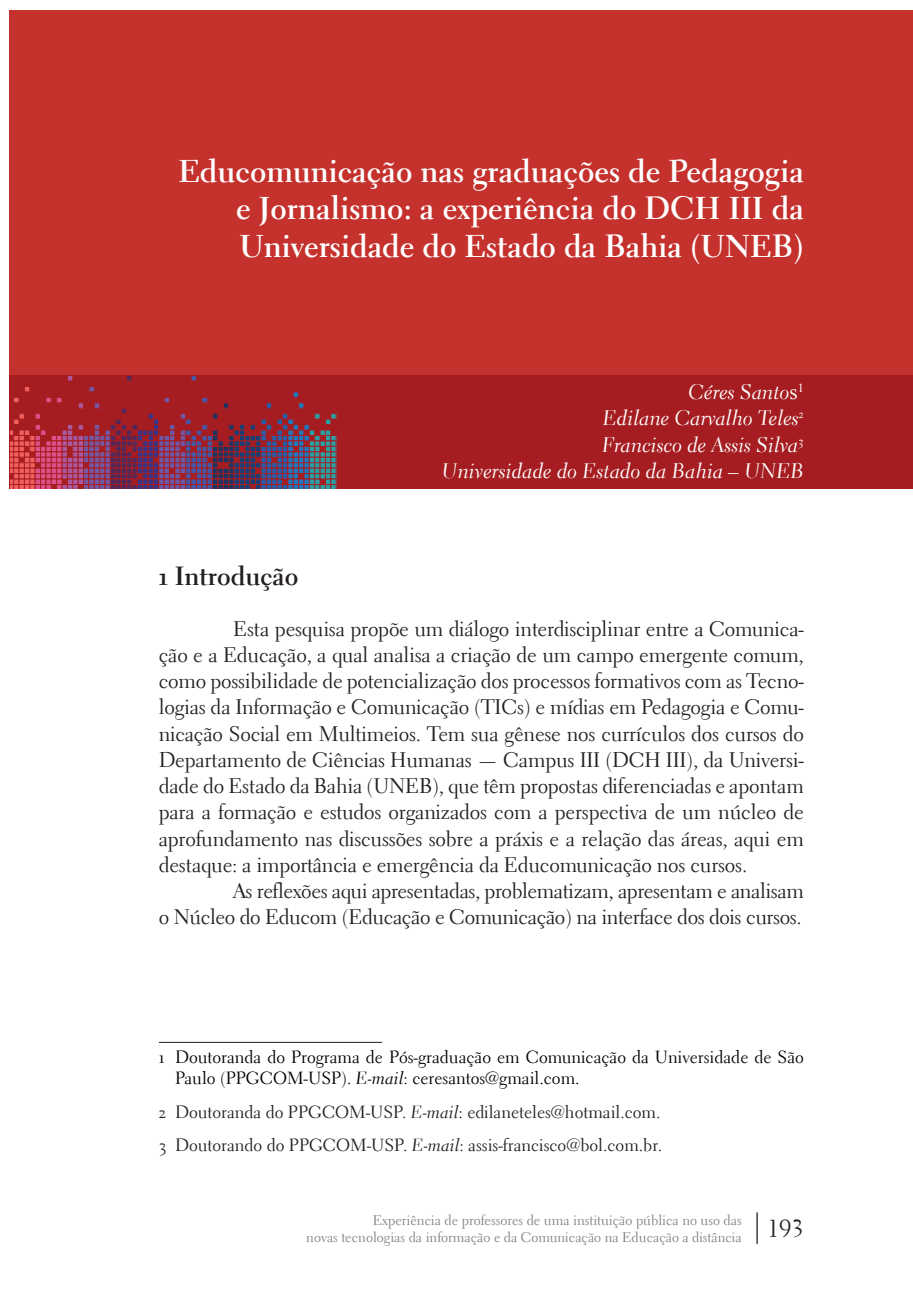
<style>
.page{position:relative;width:913px;height:1310px;background:#fff}
.page>*{position:absolute;margin:0;border:0;box-sizing:border-box;transform-origin:0 0}
.t1{font:31.5px/37.8px "Electra LH Bold Os F";color:#fff;text-align:justify}
.t2{font:26.25px "Electra LH Bold Os F";color:#231f20}
.t3{font:21px/26.2px "Electra LH Regular Os F";letter-spacing:-.02em;color:#231f20;text-align:justify}
.t4{font:21px/26.2px "Electra LH Cursive Os F";color:#fff;text-align:right}
.t5{font:17.5px/21px "Electra LH Regular Os F";color:#000}
.t6{font:17.5px/33.4px "Electra LH Regular Os F";color:#231f20}
.t7{font:14px/16.8px "Electra LH Regular Os F";color:#808285;text-align:center}
.s1{font-family:"Times New Roman"}
.s2{font-family:"Electra LH Cursive Os F"}
</style>
<div class="page">
<div style="left:10px;top:10px;width:903px;height:479px;background:#c5312c"></div>
<div style="left:10px;top:376px;width:903px;height:113px;background:#a51d21"></div>
<svg style="left:10px;top:376px;width:326px;height:113px"></svg>
<hr style="left:159px;top:1042px;width:223px;height:1px;background:#231f20">
<h1 class="t1" style="left:236px;top:152px;width:569px;text-indent:-58px">Educomunicação nas graduações de Pedagogia e Jornalismo: a experiência do DCH III da Universidade do Estado da Bahia (UNEB)</h1>
<p class="t4" style="left:442px;top:379px;width:364px">Céres Santo<span class="s1">s</span><sup>1<br></sup>Edilane Carvalho Teles<sup>2<br></sup>Francisco de Assis Silva<sup>3<br></sup>Universidade do Estado da Bahia – UNEB</p>
<p class="t2" style="left:159px;top:559px;width:141px">1 Introdução</p>
<p class="t3" style="left:159px;top:615px;width:646px;text-indent:74px">Esta pesquisa propõe um diálogo interdisciplinar entre a Comunica&shy;ção e a Educação, a qual analisa a criação de um campo emergente comum, como possibilidade de potencialização dos processos formativos com as Tecno&shy;logias da Informação e Comunicação (TICs) e mídias em Pedagogia e Comu&shy;nicação Social em Multimeios. Tem sua gênese nos currículos dos cursos do Departamento de Ciências Humanas — Campus III (DCH III), da Universi&shy;dade do Estado da Bahia (UNEB), que têm propostas diferenciadas e apontam para a formação e estudos organizados com a perspectiva de um núcleo de aprofundamento nas discussões sobre a práxis e a relação das áreas, aqui em destaque: a importância e emergência da Educomunicação nos cursos.</p>
<p class="t3" style="left:159px;top:878px;width:646px;text-align:right">As reflexões aqui apresentadas, problematizam, apresentam e analisam<br>o Núcleo do Educom (Educação e Comunicação) na interface dos dois cursos.</p>
<p class="t5" style="left:175px;top:1047px;width:630px;text-indent:-16px">1 Doutoranda do Programa de Pós-graduação em Comunicação da Universidade de São<br>Paulo (PPGCOM-USP). <span class="s2">E-mail</span>: ceresantos@gmail.com.</p>
<p class="t6" style="left:159px;top:1095px;width:505px">2 Doutoranda do PPGCOM-USP. <span class="s2">E-mail</span>: edilaneteles@hotmail.com.<br>3 Doutorando do PPGCOM-USP. <span class="s2">E-mail</span>: assis-francisco@bol.com.br.</p>
<p class="t7" style="left:306px;top:1212px;width:499px">Experiência de professores de uma instituição pública no uso das<br>novas tecnologias da informação e da Comunicação na Educação a distância <sup>|</sup> <sup>193</sup></p>
</div>
